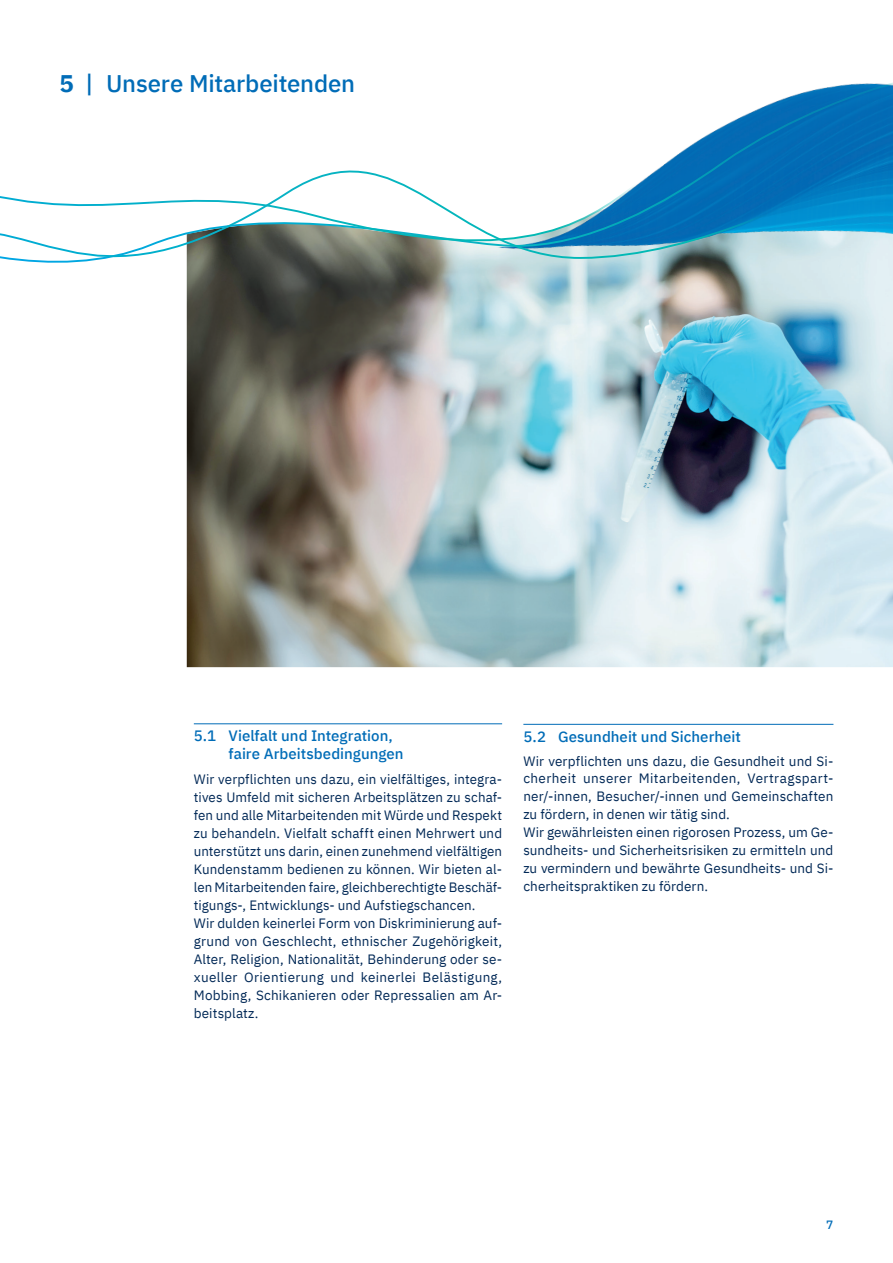
<style>
.page{position:relative;width:893px;height:1263px;background:#fff}
.page>*{position:absolute;margin:0;border:0;box-sizing:border-box;transform-origin:0 0}
.t1{font:500 24px "IBM Plex Sans";letter-spacing:-.005em;color:#006cb7}
.t2{font:500 15px/18px "IBM Plex Sans";color:#006cb7}
.t3{font:13.5px/18px "IBM Plex Sans";letter-spacing:.005em;color:#002856}
.t4{font:500 12px "IBM Plex Sans";color:#006cb7}
.s1{font-weight:700}
</style>
<div class="page">
<img style="left:187px;top:322px;width:706px;height:345px">
<hr style="left:194px;top:723px;width:308px;height:1px;background:#006cb7">
<hr style="left:523px;top:724px;width:310px;height:1px;background:#006cb7">
<img style="left:835px;top:286px;width:58px;height:36px">
<svg style="left:735px;top:82px;width:158px;height:204px;background:#4e9fcf"></svg>
<svg style="left:5px;top:120px;width:830px;height:202px"></svg>
<svg style="left:0;top:157px;width:651px;height:102px"></svg>
<h1 class="t1" style="left:60px;top:65px;width:297px"><span class="s1">5</span> | Unsere Mitarbeitenden</h1>
<p class="t2" style="left:228px;top:726px;width:177px;text-indent:-35px">5.1 Vielfalt und Integration, faire Arbeitsbedingungen</p>
<p class="t3" style="left:194px;top:769px;width:310px">Wir verpflichten uns dazu, ein vielfältiges, integra&shy;tives Umfeld mit sicheren Arbeitsplätzen zu schaf&shy;fen und alle Mitarbeitenden mit Würde und Respekt zu behandeln. Vielfalt schafft einen Mehrwert und unterstützt uns darin, einen zunehmend vielfältigen Kundenstamm bedienen zu können. Wir bieten al&shy;len Mitarbeitenden faire, gleichberechtigte Beschäf&shy;tigungs-, Entwicklungs- und Aufstiegschancen.<br>Wir dulden keinerlei Form von Diskriminierung auf&shy;grund von Geschlecht, ethnischer Zugehörigkeit, Alter, Religion, Nationalität, Behinderung oder se&shy;xueller Orientierung und keinerlei Belästigung, Mobbing, Schikanieren oder Repressalien am Ar&shy;beitsplatz.</p>
<p class="t2" style="left:523px;top:726px;width:219px">5.2 Gesundheit und Sicherheit</p>
<p class="t3" style="left:523px;top:751px;width:312px">Wir verpflichten uns dazu, die Gesundheit und Si&shy;cherheit unserer Mitarbeitenden, Vertragspart&shy;ner/-innen, Besucher/-innen und Gemeinschaften zu fördern, in denen wir tätig sind.<br>Wir gewährleisten einen rigorosen Prozess, um Ge&shy;sundheits- und Sicherheitsrisiken zu ermitteln und zu vermindern und bewährte Gesundheits- und Si&shy;cherheitspraktiken zu fördern.</p>
<p class="t4" style="left:826px;top:1216px;width:9px">7</p>
</div>
